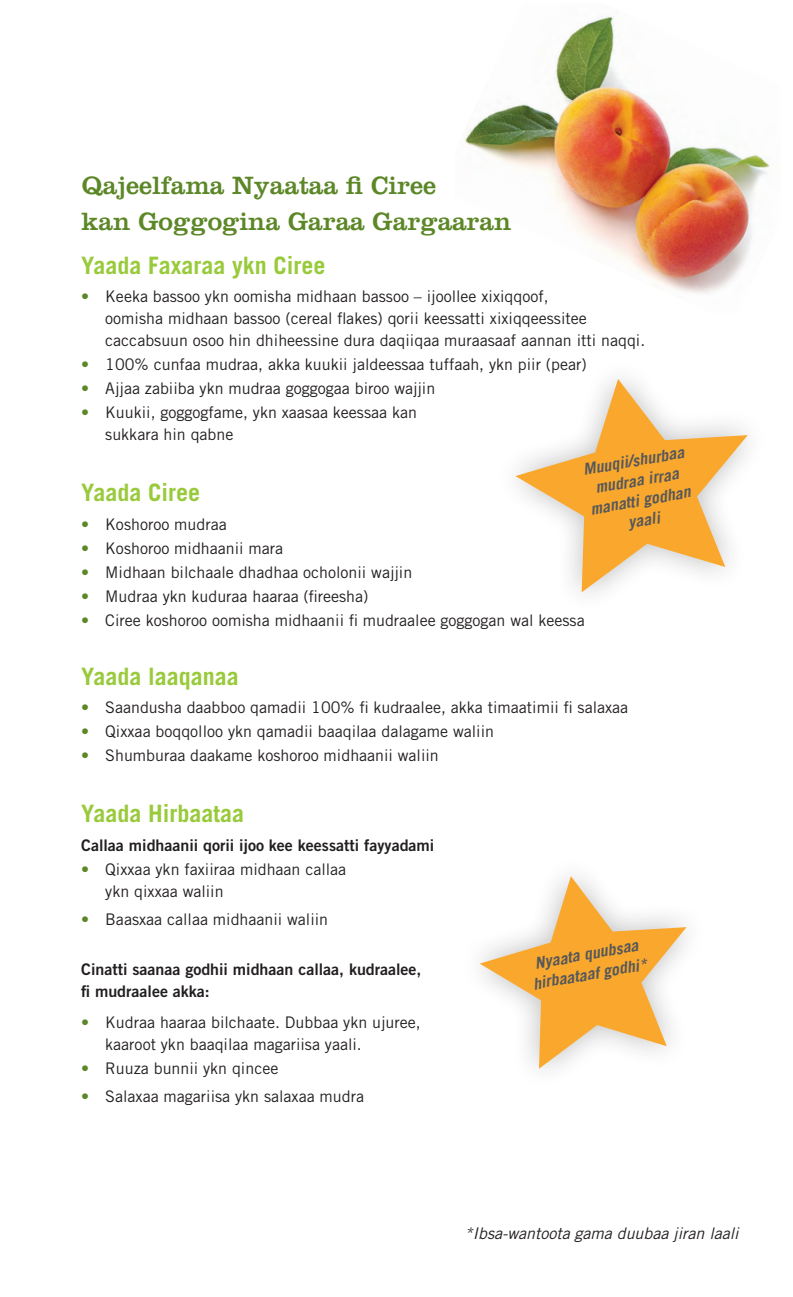
<style>
.page{position:relative;width:793px;height:1297px;background:#fff}
.page>*{position:absolute;margin:0;border:0;box-sizing:border-box;transform-origin:0 0}
.t1{font:26px/36px "Clarendon LT Std";color:#5c8727}
.t2{font:700 24px "Trade Gothic LT Std";color:#99ca3b}
.Paragraph_Style_5{font:16px/22px "Trade Gothic LT Std";color:#231f20}
.Paragraph_Style_5-2{font:16px/22px "Trade Gothic LT Std Bd 2";color:#231f20}
.t3{font:italic 700 16px/20px "Trade Gothic LT Std";color:#57585a;text-align:center}
.t4{font:italic 16px "Trade Gothic LT Std";color:#231f20}
.s1{color:#5c8727}
</style>
<div class="page">
<img style="left:465px;top:16px;width:305px;height:278px">
<svg style="left:515px;top:379px;width:232px;height:213px"></svg>
<svg style="left:479px;top:876px;width:207px;height:192px"></svg>
<p class="t1" style="left:81px;top:167px;width:431px">Qajeelfama Nyaataa fi Ciree<br>kan Goggogina Garaa Gargaaran</p>
<p class="t2" style="left:81px;top:250px;width:246px">Yaada Faxaraa ykn Ciree</p>
<p class="Paragraph_Style_5" style="left:105px;top:285px;width:541px;text-indent:-24px"><span class="s1">•</span> Keeka bassoo ykn oomisha midhaan bassoo – ijoollee xixiqqoof,<br>oomisha midhaan bassoo (cereal flakes) qorii keessatti xixiqqeessitee caccabsuun osoo hin dhiheessine dura daqiiqaa muraasaaf aannan itti naqqi.</p>
<p class="Paragraph_Style_5" style="left:81px;top:353px;width:507px"><span class="s1">•</span> 100% cunfaa mudraa, akka kuukii jaldeessaa tuffaah, ykn piir (pear)</p>
<p class="Paragraph_Style_5" style="left:81px;top:377px;width:355px"><span class="s1">•</span> Ajjaa zabiiba ykn mudraa goggogaa biroo wajjin</p>
<p class="Paragraph_Style_5" style="left:105px;top:401px;width:313px;text-indent:-24px"><span class="s1">•</span> Kuukii, goggogfame, ykn xaasaa keessaa kan sukkara hin qabne</p>
<p class="t2" style="left:81px;top:477px;width:120px">Yaada Ciree</p>
<p class="Paragraph_Style_5" style="left:81px;top:512px;width:147px"><span class="s1">•</span> Koshoroo mudraa</p>
<p class="Paragraph_Style_5" style="left:81px;top:536px;width:203px"><span class="s1">•</span> Koshoroo midhaanii mara</p>
<p class="Paragraph_Style_5" style="left:81px;top:560px;width:332px"><span class="s1">•</span> Midhaan bilchaale dhadhaa ocholonii wajjin</p>
<p class="Paragraph_Style_5" style="left:81px;top:584px;width:289px"><span class="s1">•</span> Mudraa ykn kuduraa haaraa (fireesha)</p>
<p class="Paragraph_Style_5" style="left:81px;top:608px;width:505px"><span class="s1">•</span> Ciree koshoroo oomisha midhaanii fi mudraalee goggogan wal keessa</p>
<p class="t2" style="left:81px;top:661px;width:159px">Yaada laaqanaa</p>
<p class="Paragraph_Style_5" style="left:81px;top:696px;width:548px"><span class="s1">•</span> Saandusha daabboo qamadii 100% fi kudraalee, akka timaatimii fi salaxaa</p>
<p class="Paragraph_Style_5" style="left:81px;top:720px;width:414px"><span class="s1">•</span> Qixxaa boqqolloo ykn qamadii baaqilaa dalagame waliin</p>
<p class="Paragraph_Style_5" style="left:81px;top:744px;width:359px"><span class="s1">•</span> Shumburaa daakame koshoroo midhaanii waliin</p>
<p class="t3" style="left:581px;top:460px;width:104px;rotate:-10deg">Muuqii/shurbaa mudraa irraa manatti godhan yaali</p>
<p class="t2" style="left:81px;top:799px;width:164px">Yaada Hirbaataa</p>
<p class="Paragraph_Style_5-2" style="left:81px;top:834px;width:354px">Callaa midhaanii qorii ijoo kee keessatti fayyadami</p>
<p class="Paragraph_Style_5" style="left:105px;top:858px;width:242px;text-indent:-24px"><span class="s1">•</span> Qixxaa ykn faxiiraa midhaan callaa ykn qixxaa waliin</p>
<p class="Paragraph_Style_5" style="left:81px;top:908px;width:248px"><span class="s1">•</span> Baasxaa callaa midhaanii waliin</p>
<p class="Paragraph_Style_5-2" style="left:81px;top:957px;width:342px">Cinatti saanaa godhii midhaan callaa, kudraalee, fi mudraalee akka:</p>
<p class="Paragraph_Style_5" style="left:105px;top:1011px;width:317px;text-indent:-24px"><span class="s1">•</span> Kudraa haaraa bilchaate. Dubbaa ykn ujuree, kaaroot ykn baaqilaa magariisa yaali.</p>
<p class="Paragraph_Style_5" style="left:81px;top:1057px;width:198px"><span class="s1">•</span> Ruuza bunnii ykn qincee</p>
<p class="Paragraph_Style_5" style="left:81px;top:1085px;width:284px"><span class="s1">•</span> Salaxaa magariisa ykn salaxaa mudra</p>
<p class="t3" style="left:528px;top:954px;width:117px;rotate:-10deg">Nyaata quubsaa hirbaataaf godhi*</p>
<p class="t4" style="left:464px;top:1223px;width:275px">*Ibsa-wantoota gama duubaa jiran laali</p>
</div>
